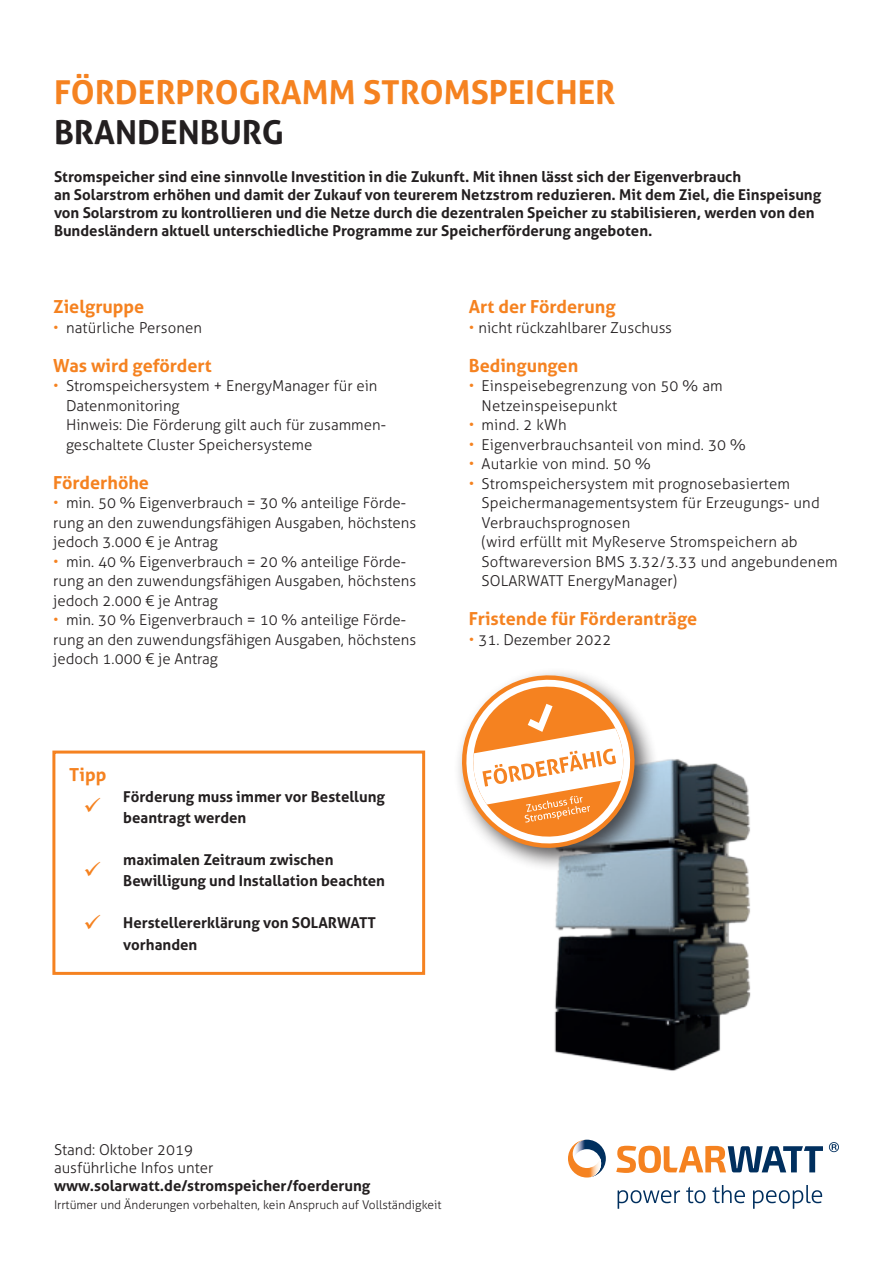
<style>
.page{position:relative;width:893px;height:1263px;background:#fff}
.page>*{position:absolute;margin:0;border:0;box-sizing:border-box;transform-origin:0 0}
.t1{font:700 33px "Aller";color:#f58220}
.t2{font:700 33px "Aller";color:#231f20}
.t3{font:700 18px "Aller";color:#f58220}
.t4{font:300 15px/19.5px "Aller";color:#231f20}
.t5{font:700 15px/18px "Aller";color:#231f20}
.t6{font:300 12px "Aller";color:#231f20}
.s1{color:#f58220}
</style>
<div class="page">
<div style="left:52px;top:750px;width:373px;height:225px;border:3px solid #f58220"></div>
<svg style="left:829px;top:1142px;width:10px;height:10px"></svg>
<svg style="left:616px;top:1146px;width:207px;height:27px"></svg>
<svg style="left:618px;top:1185px;width:204px;height:24px"></svg>
<svg style="left:601px;top:1146px;width:5px;height:25px"></svg>
<img style="left:568px;top:1140px;width:33px;height:37px">
<img style="left:554px;top:759px;width:197px;height:312px">
<div style="left:453px;top:667px;width:206px;height:205px;background:#231f20;opacity:.75"></div>
<svg style="left:453px;top:667px;width:186px;height:190px"></svg>
<h1 class="t1" style="left:54px;top:74px;width:563px">FÖRDERPROGRAMM STROMSPEICHER</h1>
<h1 class="t2" style="left:54px;top:114px;width:231px">BRANDENBURG</h1>
<p class="t5" style="left:54px;top:168px;width:769px">Stromspeicher sind eine sinnvolle Investition in die Zukunft. Mit ihnen lässt sich der Eigenverbrauch<br>an Solarstrom erhöhen und damit der Zukauf von teurerem Netzstrom reduzieren. Mit dem Ziel, die Einspeisung von Solarstrom zu kontrollieren und die Netze durch die dezentralen Speicher zu stabilisieren, werden von den Bundesländern aktuell unterschiedliche Programme zur Speicherförderung angeboten.</p>
<p class="t3" style="left:53px;top:297px;width:93px">Zielgruppe</p>
<p class="t4" style="left:53px;top:318px;width:150px"><span class="s1">•</span> natürliche Personen</p>
<p class="t3" style="left:53px;top:355px;width:160px">Was wird gefördert</p>
<p class="t4" style="left:66px;top:377px;width:321px;text-indent:-13px"><span class="s1">•</span> Stromspeichersystem + EnergyManager für ein Datenmonitoring<br>Hinweis: Die Förderung gilt auch für zusammen&shy;geschaltete Cluster Speichersysteme</p>
<p class="t3" style="left:53px;top:472px;width:97px">Förderhöhe</p>
<p class="t4" style="left:53px;top:494px;width:365px"><span class="s1">•</span> min. 50 % Eigenverbrauch = 30 % anteilige Förde&shy;rung an den zuwendungsfähigen Ausgaben, höchstens jedoch 3.000 € je Antrag</p>
<p class="t4" style="left:53px;top:552px;width:365px"><span class="s1">•</span> min. 40 % Eigenverbrauch = 20 % anteilige Förde&shy;rung an den zuwendungsfähigen Ausgaben, höchstens jedoch 2.000 € je Antrag</p>
<p class="t4" style="left:53px;top:611px;width:365px"><span class="s1">•</span> min. 30 % Eigenverbrauch = 10 % anteilige Förde&shy;rung an den zuwendungsfähigen Ausgaben, höchstens jedoch 1.000 € je Antrag</p>
<p class="t3" style="left:69px;top:765px;width:39px">Tipp</p>
<p class="t5" style="left:123px;top:787px;width:263px;line-height:21px">Förderung muss immer vor Bestellung beantragt werden</p>
<p class="t5" style="left:123px;top:850px;width:263px;line-height:21px">maximalen Zeitraum zwischen<br>Bewilligung und Installation beachten</p>
<p class="t5" style="left:123px;top:912px;width:254px;line-height:21.6px">Herstellererklärung von SOLARWATT vorhanden</p>
<p class="t3" style="left:469px;top:297px;width:148px">Art der Förderung</p>
<p class="t4" style="left:469px;top:318px;width:204px"><span class="s1">•</span> nicht rückzahlbarer Zuschuss</p>
<p class="t3" style="left:469px;top:355px;width:111px">Bedingungen</p>
<p class="t4" style="left:482px;top:377px;width:243px;text-indent:-13px"><span class="s1">•</span> Einspeisebegrenzung von 50 % am<br>Netzeinspeisepunkt</p>
<p class="t4" style="left:469px;top:416px;width:99px"><span class="s1">•</span> mind. 2 kWh</p>
<p class="t4" style="left:469px;top:435px;width:279px"><span class="s1">•</span> Eigenverbrauchsanteil von mind. 30 %</p>
<p class="t4" style="left:469px;top:455px;width:184px"><span class="s1">•</span> Autarkie von mind. 50 %</p>
<p class="t4" style="left:482px;top:474px;width:358px;text-indent:-13px"><span class="s1">•</span> Stromspeichersystem mit prognosebasiertem Speichermanagementsystem für Erzeugungs- und Verbrauchsprognosen<br>(wird erfüllt mit MyReserve Stromspeichern ab Softwareversion BMS 3.32/3.33 und angebundenem SOLARWATT EnergyManager)</p>
<p class="t3" style="left:469px;top:609px;width:230px">Fristende für Förderanträge</p>
<p class="t4" style="left:469px;top:630px;width:144px"><span class="s1">•</span> 31. Dezember 2022</p>
<p class="t4" style="left:54px;top:1141px;width:161px;line-height:18px">Stand: Oktober 2019 ausführliche Infos unter</p>
<p class="t5" style="left:54px;top:1177px;width:318px">www.solarwatt.de/stromspeicher/foerderung</p>
<p class="t6" style="left:54px;top:1198px;width:389px">Irrtümer und Änderungen vorbehalten, kein Anspruch auf Vollständigkeit</p>
</div>
